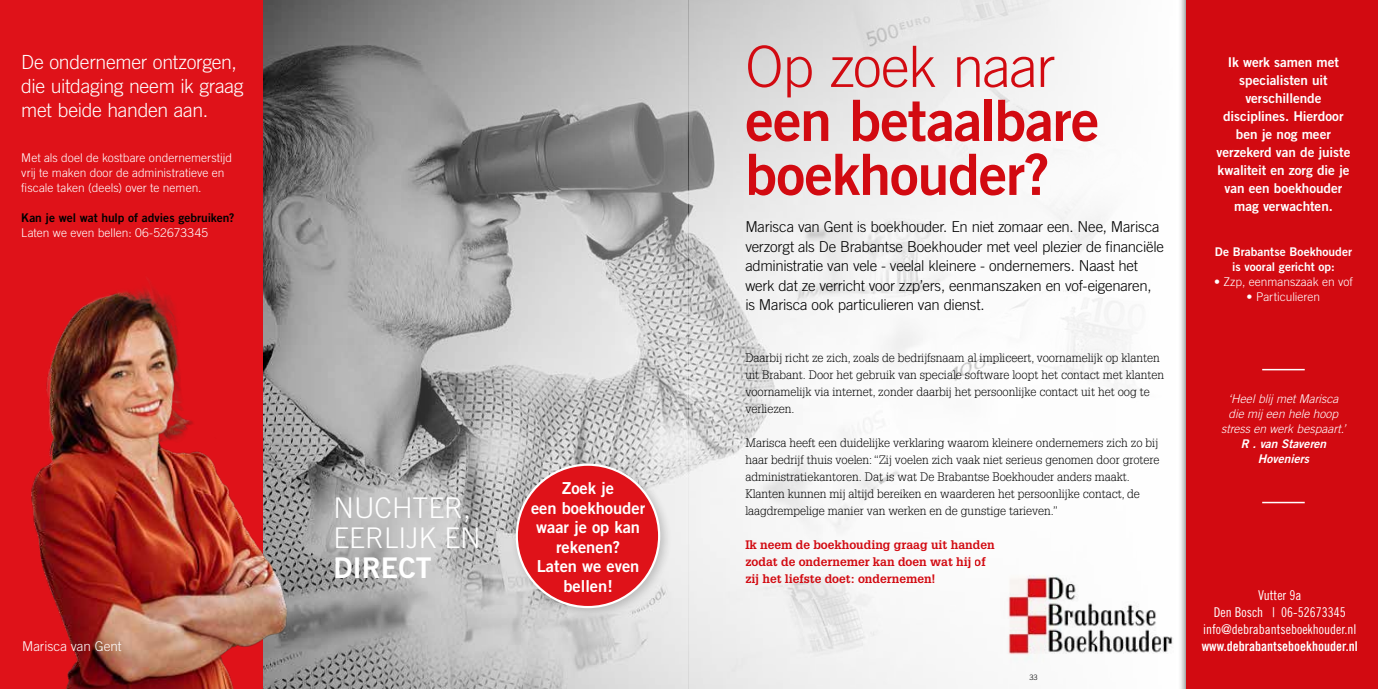
<style>
.page{position:relative;width:1378px;height:689px;background:#fff}
.page>*{position:absolute;margin:0;border:0;box-sizing:border-box;transform-origin:0 0}
.t1{font:57px/54px "Trade Gothic LT Std Bd 2";letter-spacing:-.02em;color:#d20a11}
.t2{font:300 57px "Trade Gothic LT Std";letter-spacing:-.025em;color:#d20a11}
.t3{font:300 28.5px/30px "Trade Gothic LT Std";color:#fff}
.t4{font:28.5px "Trade Gothic LT Std Bd 2";color:#fff}
.t5{font:300 19.5px/24px "Trade Gothic LT Std";letter-spacing:-.015em;color:#fff}
.t6{font:16.5px/19.5px "Trade Gothic LT Std Bd 2";color:#fff;text-align:center}
.t7{font:300 15px/19.5px "Trade Gothic LT Std";letter-spacing:-.015em;color:#000}
.t8{font:13.5px/18px "Trade Gothic LT Std Bd 2";color:#fff;text-align:center}
.t9{font:13.5px/17px "Trade Gothic LT Std Cn 18";color:#fff;text-align:center}
.t10{font:13.5px "Trade Gothic LT Std Bd Cn 20";color:#fff}
.t11{font:300 13.5px "Trade Gothic LT Std";color:#fff}
.t12{font:300 12px/17px "Glypha LT Std";color:#000}
.t13{font:300 12px/15px "Trade Gothic LT Std";color:#fff}
.t14{font:700 12px/17px "Glypha LT Std";color:#d20a11}
.t15{font:italic 300 12px/15px "Trade Gothic LT Std";color:#fff;text-align:center}
.t16{font:12px/15px "Trade Gothic LT Std Bd 2";letter-spacing:.005em;color:#fff;text-align:center}
.t17{font:12px "Trade Gothic LT Std Bd 2";color:#000}
.t18{font:12px/15px "Trade Gothic LT Std Bd 2 Obl";letter-spacing:-.005em;color:#fff;text-align:center}
.t19{font:300 7.5px "Trade Gothic LT Std";color:#000}
</style>
<div class="page">
<div style="left:0;top:0;width:264px;height:689px;background:#df1219"></div>
<img style="left:264px;top:0;width:873px;height:689px">
<div style="left:510px;top:457px;width:162px;height:163px;background:#000;opacity:.2"></div>
<div style="left:517px;top:465px;width:142px;height:142px;background:#df1219;border-radius:50%"></div>
<img style="left:31px;top:271px;width:272px;height:418px">
<div style="left:1178px;top:0;width:200px;height:689px;background:#000;opacity:.75"></div>
<div style="left:1186px;top:0;width:192px;height:689px;background:#d20a11"></div>
<hr style="left:1262px;top:369px;width:42px;height:1px;background:#fff">
<hr style="left:1262px;top:502px;width:42px;height:1px;background:#fff">
<img style="left:976px;top:560px;width:197px;height:108px">
<h3 class="t5" style="left:21px;top:50px;width:224px">De ondernemer ontzorgen, die uitdaging neem ik graag met beide handen aan.</h3>
<p class="t13" style="left:21px;top:150px;width:212px">Met als doel de kostbare ondernemerstijd vrij te maken door de administratieve en fiscale taken (deels) over te nemen.</p>
<p class="t17" style="left:21px;top:211px;width:215px">Kan je wel wat hulp of advies gebruiken?</p>
<p class="t13" style="left:21px;top:225px;width:188px">Laten we even bellen: 06-52673345</p>
<p class="t11" style="left:22px;top:638px;width:101px">Marisca van Gent</p>
<h2 class="t3" style="left:333px;top:493px;width:149px">NUCHTER,<br>EERLIJK EN</h2>
<h2 class="t4" style="left:333px;top:550px;width:100px">DIRECT</h2>
<h3 class="t6" style="left:531px;top:478px;width:116px">Zoek je<br>een boekhouder waar je op kan rekenen?<br>Laten we even bellen!</h3>
<h1 class="t2" style="left:745px;top:33px;width:311px">Op zoek naar</h1>
<h1 class="t1" style="left:745px;top:93px;width:356px">een betaalbare boekhouder?</h1>
<p class="t7" style="left:745px;top:217px;width:420px">Marisca van Gent is boekhouder. En niet zomaar een. Nee, Marisca verzorgt als De Brabantse Boekhouder met veel plezier de financiële administratie van vele - veelal kleinere - ondernemers. Naast het werk dat ze verricht voor zzp’ers, eenmanszaken en vof-eigenaren, is Marisca ook particulieren van dienst.</p>
<p class="t12" style="left:745px;top:349px;width:420px">Daarbij richt ze zich, zoals de bedrijfsnaam al impliceert, voornamelijk op klanten uit Brabant. Door het gebruik van speciale software loopt het contact met klanten voornamelijk via internet, zonder daarbij het persoonlijke contact uit het oog te verliezen.</p>
<p class="t12" style="left:745px;top:434px;width:416px">Marisca heeft een duidelijke verklaring waarom kleinere ondernemers zich zo bij haar bedrijf thuis voelen: “Zij voelen zich vaak niet serieus genomen door grotere administratiekantoren. Dat is wat De Brabantse Boekhouder anders maakt.<br>Klanten kunnen mij altijd bereiken en waarderen het persoonlijke contact, de laagdrempelige manier van werken en de gunstige tarieven.”</p>
<p class="t14" style="left:745px;top:535px;width:251px">Ik neem de boekhouding graag uit handen zodat de ondernemer kan doen wat hij of zij het liefste doet: ondernemen!</p>
<p class="t19" style="left:1029px;top:672px;width:10px">33</p>
<p class="t8" style="left:1216px;top:53px;width:135px">Ik werk samen met specialisten uit verschillende disciplines. Hierdoor ben je nog meer verzekerd van de juiste kwaliteit en zorg die je van een boekhouder mag verwachten.</p>
<p class="t16" style="left:1215px;top:244px;width:139px">De Brabantse Boekhouder is vooral gericht op:</p>
<p class="t13" style="left:1214px;top:274px;width:140px">• Zzp, eenmanszaak en vof</p>
<p class="t13" style="left:1246px;top:289px;width:75px">• Particulieren</p>
<p class="t15" style="left:1221px;top:391px;width:126px">‘Heel blij met Marisca die mij een hele hoop stress en werk bespaart.’</p>
<p class="t18" style="left:1240px;top:436px;width:87px">R . van Staveren<br>Hoveniers</p>
<p class="t9" style="left:1203px;top:586px;width:155px">Vutter 9a<br>Den Bosch | 06-52673345 info@debrabantseboekhouder.nl</p>
<p class="t10" style="left:1201px;top:638px;width:157px">www.debrabantseboekhouder.nl</p>
</div>
